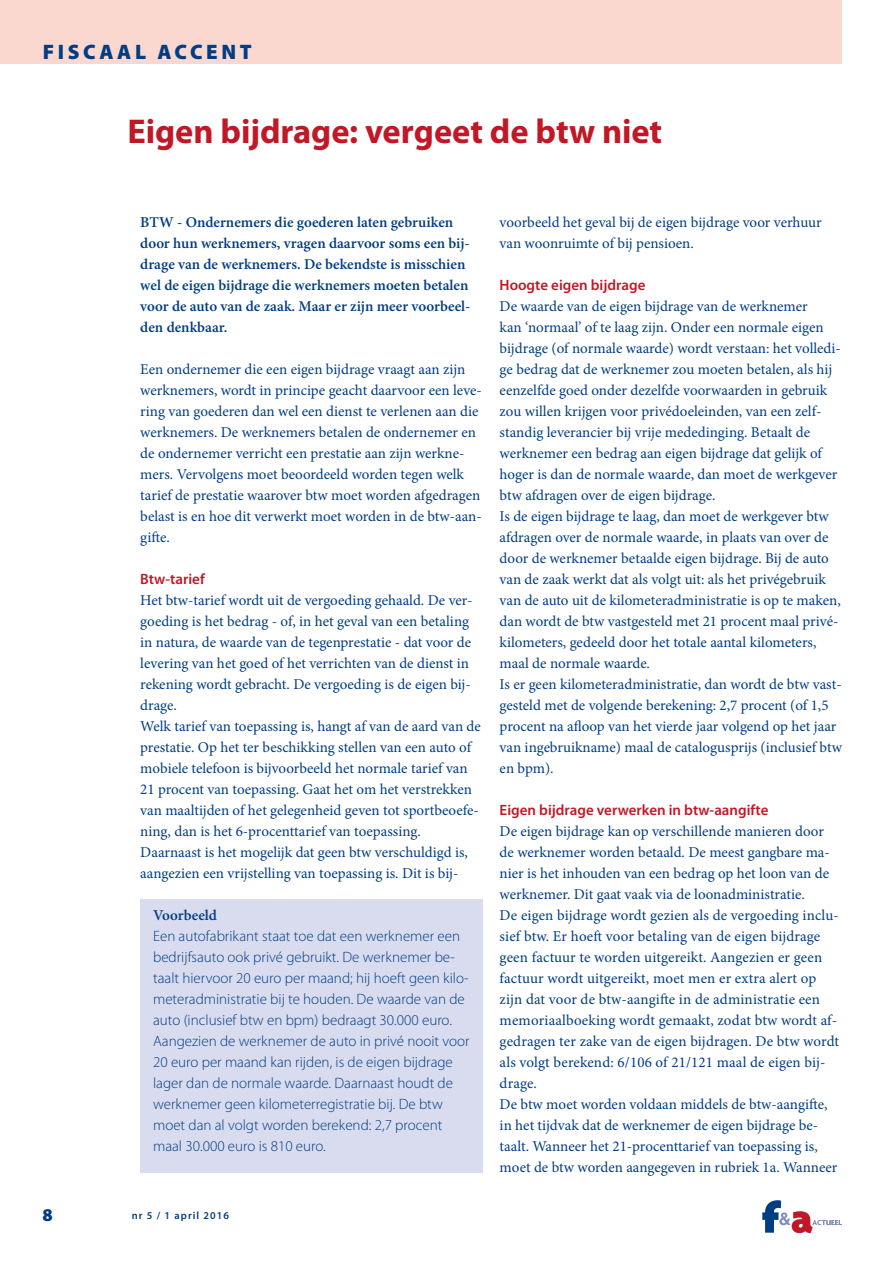
<style>
.page{position:relative;width:893px;height:1263px;background:#fff}
.page>*{position:absolute;margin:0;border:0;box-sizing:border-box;transform-origin:0 0}
.t1{font:700 34.5px "Myriad Pro";color:#c11827}
.t2{font:900 21px "Myriad Pro";letter-spacing:.17em;color:#013d82}
.t3{font:900 18px "Myriad Pro";color:#013d82}
.t4{font:15px/21px "Minion Pro";color:#013d82}
.t5{font:300 15px/21px "Myriad Pro";color:#013d82}
.t6{font:600 15px/21px "Minion Pro";color:#013d82}
.t7{font:600 15px "Myriad Pro";color:#c11827}
.t8{font:600 10.5px "Myriad Pro";letter-spacing:.1em;color:#013d82}
</style>
<div class="page">
<svg style="left:762px;top:1200px;width:80px;height:33px"></svg>
<div style="left:0;top:0;width:842px;height:64px;background:#fad8cf"></div>
<div style="left:140px;top:899px;width:343px;height:273px;background:#d9dcef"></div>
<h2 class="t2" style="left:43px;top:39px;width:211px">FISCAAL ACCENT</h2>
<h1 class="t1" style="left:128px;top:118px;width:536px">Eigen bijdrage: vergeet de btw niet</h1>
<p class="t6" style="left:140px;top:213px;width:332px">BTW - Ondernemers die goederen laten gebruiken door hun werknemers, vragen daarvoor soms een bij&shy;drage van de werknemers. De bekendste is misschien wel de eigen bijdrage die werknemers moeten betalen voor de auto van de zaak. Maar er zijn meer voorbeel&shy;den denkbaar.</p>
<p class="t4" style="left:140px;top:360px;width:343px">Een ondernemer die een eigen bijdrage vraagt aan zijn werknemers, wordt in principe geacht daarvoor een leve&shy;ring van goederen dan wel een dienst te verlenen aan die werknemers. De werknemers betalen de ondernemer en de ondernemer verricht een prestatie aan zijn werkne&shy;mers. Vervolgens moet beoordeeld worden tegen welk tarief de prestatie waarover btw moet worden afgedragen belast is en hoe dit verwerkt moet worden in de btw-aan&shy;gifte.</p>
<p class="t7" style="left:140px;top:573px;width:66px">Btw-tarief</p>
<p class="t4" style="left:140px;top:591px;width:342px">Het btw-tarief wordt uit de vergoeding gehaald. De ver&shy;goeding is het bedrag - of, in het geval van een betaling in natura, de waarde van de tegenprestatie - dat voor de levering van het goed of het verrichten van de dienst in rekening wordt gebracht. De vergoeding is de eigen bij&shy;drage.<br>Welk tarief van toepassing is, hangt af van de aard van de prestatie. Op het ter beschikking stellen van een auto of mobiele telefoon is bijvoorbeeld het normale tarief van 21 procent van toepassing. Gaat het om het verstrekken van maaltijden of het gelegenheid geven tot sportbeoefe&shy;ning, dan is het 6-procenttarief van toepassing.<br>Daarnaast is het mogelijk dat geen btw verschuldigd is, aangezien een vrijstelling van toepassing is. Dit is bij-</p>
<p class="t6" style="left:153px;top:906px;width:65px">Voorbeeld</p>
<p class="t5" style="left:153px;top:927px;width:318px">Een autofabrikant staat toe dat een werknemer een bedrijfsauto ook privé gebruikt. De werknemer be&shy;taalt hiervoor 20 euro per maand; hij hoeft geen kilo&shy;meteradministratie bij te houden. De waarde van de auto (inclusief btw en bpm) bedraagt 30.000 euro.<br>Aangezien de werknemer de auto in privé nooit voor 20 euro per maand kan rijden, is de eigen bijdrage lager dan de normale waarde. Daarnaast houdt de werknemer geen kilometerregistratie bij. De btw moet dan al volgt worden berekend: 2,7 procent maal 30.000 euro is 810 euro.</p>
<p class="t3" style="left:43px;top:1204px;width:12px">8</p>
<p class="t8" style="left:132px;top:1212px;width:99px">nr 5 / 1 april 2016</p>
<p class="t4" style="left:500px;top:213px;width:323px">voorbeeld het geval bij de eigen bijdrage voor verhuur van woonruimte of bij pensioen.</p>
<p class="t7" style="left:500px;top:279px;width:147px">Hoogte eigen bijdrage</p>
<p class="t4" style="left:500px;top:297px;width:344px">De waarde van de eigen bijdrage van de werknemer<br>kan ‘normaal’ of te laag zijn. Onder een normale eigen bijdrage (of normale waarde) wordt verstaan: het volledi&shy;ge bedrag dat de werknemer zou moeten betalen, als hij eenzelfde goed onder dezelfde voorwaarden in gebruik zou willen krijgen voor privédoeleinden, van een zelf&shy;standig leverancier bij vrije mededinging. Betaalt de werknemer een bedrag aan eigen bijdrage dat gelijk of hoger is dan de normale waarde, dan moet de werkgever btw afdragen over de eigen bijdrage.<br>Is de eigen bijdrage te laag, dan moet de werkgever btw afdragen over de normale waarde, in plaats van over de door de werknemer betaalde eigen bijdrage. Bij de auto van de zaak werkt dat als volgt uit: als het privégebruik van de auto uit de kilometeradministratie is op te maken, dan wordt de btw vastgesteld met 21 procent maal privé&shy;kilometers, gedeeld door het totale aantal kilometers, maal de normale waarde.<br>Is er geen kilometeradministratie, dan wordt de btw vast&shy;gesteld met de volgende berekening: 2,7 procent (of 1,5 procent na afloop van het vierde jaar volgend op het jaar van ingebruikname) maal de catalogusprijs (inclusief btw en bpm).</p>
<p class="t7" style="left:500px;top:804px;width:270px">Eigen bijdrage verwerken in btw-aangifte</p>
<p class="t4" style="left:500px;top:822px;width:341px">De eigen bijdrage kan op verschillende manieren door de werknemer worden betaald. De meest gangbare ma&shy;nier is het inhouden van een bedrag op het loon van de werknemer. Dit gaat vaak via de loonadministratie.<br>De eigen bijdrage wordt gezien als de vergoeding inclu&shy;sief btw. Er hoeft voor betaling van de eigen bijdrage geen factuur te worden uitgereikt. Aangezien er geen factuur wordt uitgereikt, moet men er extra alert op zijn dat voor de btw-aangifte in de administratie een memoriaalboeking wordt gemaakt, zodat btw wordt af&shy;gedragen ter zake van de eigen bijdragen. De btw wordt als volgt berekend: 6/106 of 21/121 maal de eigen bij&shy;drage.<br>De btw moet worden voldaan middels de btw-aangifte, in het tijdvak dat de werknemer de eigen bijdrage be&shy;taalt. Wanneer het 21-procenttarief van toepassing is, moet de btw worden aangegeven in rubriek 1a. Wanneer</p>
</div>
